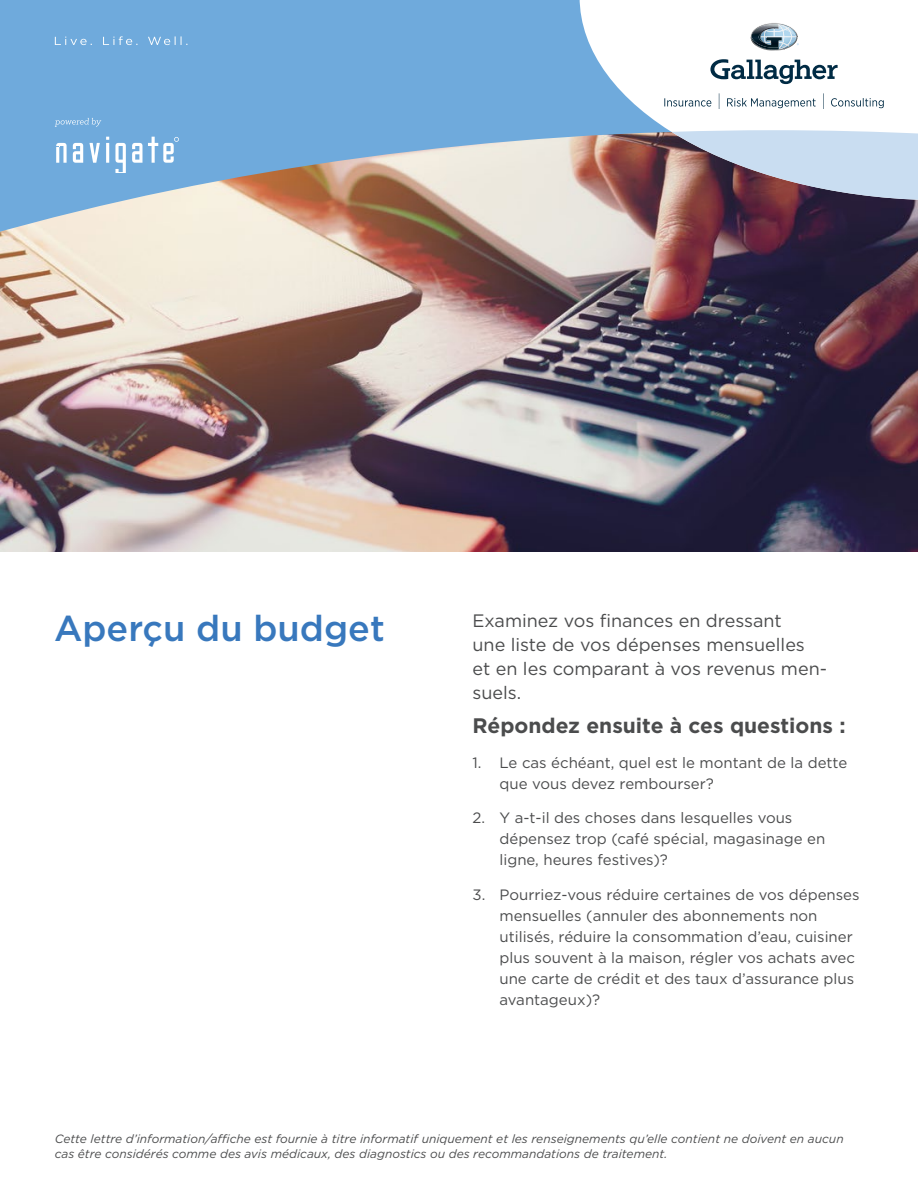
<style>
.page{position:relative;width:918px;height:1188px;background:#fff}
.page>*{position:absolute;margin:0;border:0;box-sizing:border-box;transform-origin:0 0}
.t1{font:500 36px "Gotham";color:#3878bd}
.t2{font:700 21px "Gotham";color:#4b4c4d}
.t3{font:18px/24px "Gotham";color:#4b4c4d}
.t4{font:15px/21px "Gotham";color:#4b4c4d}
.t5{font:italic 12px/15px "Gotham";color:#4b4c4d}
</style>
<div class="page">
<img style="left:0;top:236px;width:918px;height:316px">
<svg style="left:0;top:0;width:918px;height:236px;background:#89a8c5"></svg>
<svg style="left:580px;top:0;width:338px;height:200px"></svg>
<svg style="left:672px;top:130px;width:246px;height:70px;background:#aeadbc"></svg>
<svg style="left:73px;top:143px;width:10px;height:20px"></svg>
<svg style="left:115px;top:143px;width:11px;height:29px"></svg>
<svg style="left:89px;top:143px;width:11px;height:20px"></svg>
<hr style="left:106px;top:143px;width:3px;height:20px;background:#fff">
<svg style="left:56px;top:143px;width:11px;height:20px"></svg>
<svg style="left:132px;top:137px;width:47px;height:26px"></svg>
<svg style="left:55px;top:118px;width:46px;height:9px"></svg>
<svg style="left:710px;top:59px;width:128px;height:25px"></svg>
<svg style="left:664px;top:98px;width:47px;height:9px"></svg>
<svg style="left:727px;top:98px;width:89px;height:10px"></svg>
<svg style="left:831px;top:98px;width:53px;height:10px"></svg>
<svg style="left:823px;top:93px;width:1px;height:16px"></svg>
<svg style="left:719px;top:93px;width:1px;height:16px"></svg>
<svg style="left:751px;top:23px;width:48px;height:28px"></svg>
<svg style="left:55px;top:36px;width:132px;height:9px"></svg>
<h1 class="t1" style="left:54px;top:605px;width:332px">Aperçu du budget</h1>
<p class="t3" style="left:472px;top:608px;width:356px">Examinez vos finances en dressant<br>une liste de vos dépenses mensuelles et en les comparant à vos revenus men&shy;suels.</p>
<h2 class="t2" style="left:472px;top:712px;width:375px">Répondez ensuite à ces questions :</h2>
<p class="t4" style="left:500px;top:752px;width:349px;text-indent:-27px">1. Le cas échéant, quel est le montant de la dette que vous devez rembourser?</p>
<p class="t4" style="left:500px;top:807px;width:327px;text-indent:-27px">2. Y a-t-il des choses dans lesquelles vous dépensez trop (café spécial, magasinage en ligne, heures festives)?</p>
<p class="t4" style="left:500px;top:884px;width:362px;text-indent:-27px">3. Pourriez-vous réduire certaines de vos dépenses mensuelles (annuler des abonnements non utilisés, réduire la consommation d’eau, cuisiner plus souvent à la maison, régler vos achats avec une carte de crédit et des taux d’assurance plus avantageux)?</p>
<p class="t5" style="left:55px;top:1131px;width:791px">Cette lettre d’information/affiche est fournie à titre informatif uniquement et les renseignements qu’elle contient ne doivent en aucun cas être considérés comme des avis médicaux, des diagnostics ou des recommandations de traitement.</p>
</div>
